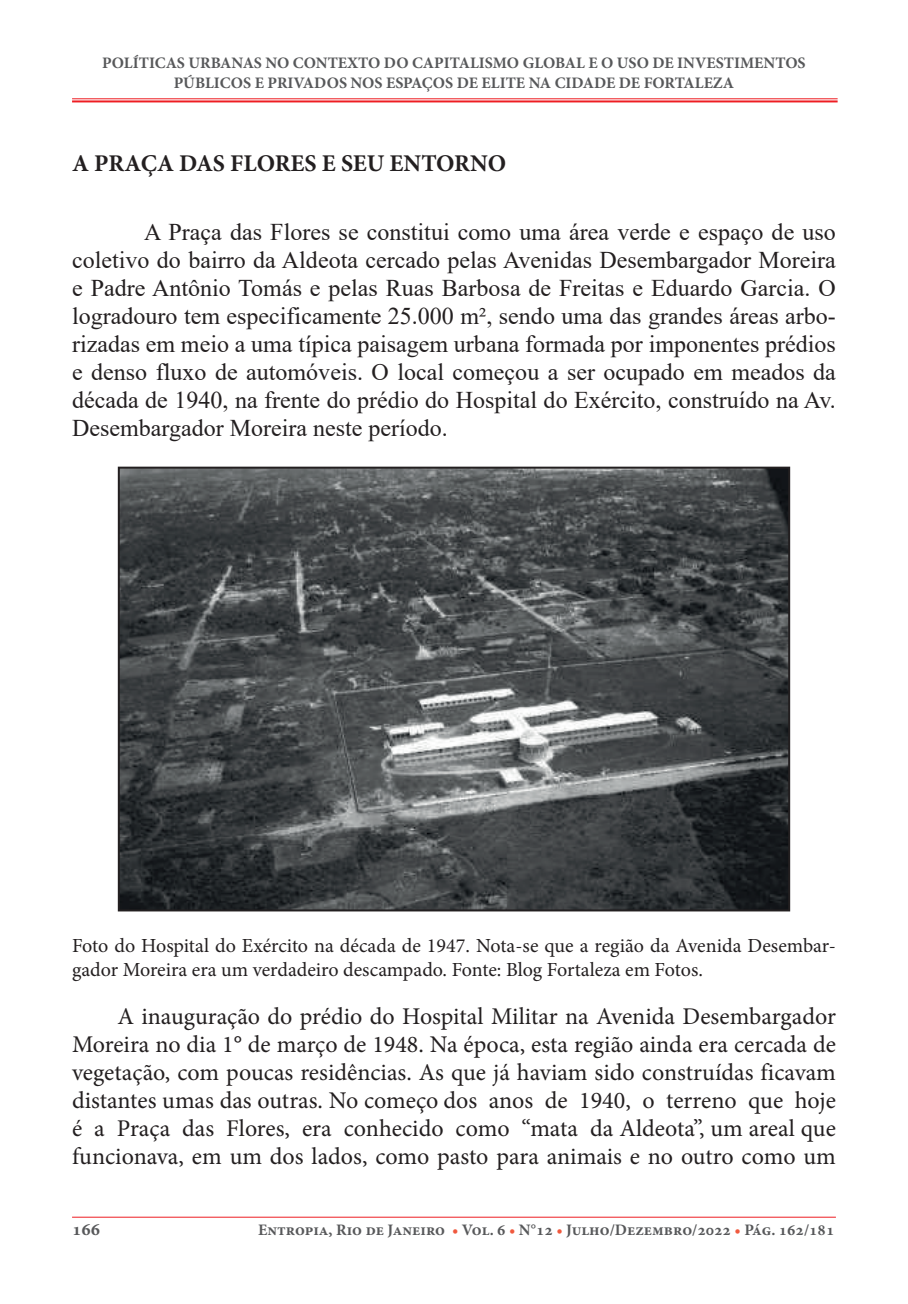
<style>
.page{position:relative;width:908px;height:1304px;background:#fff}
.page>*{position:absolute;margin:0;border:0;box-sizing:border-box;transform-origin:0 0}
.t1{font:24px/28px "Times New Roman";color:#231f20;text-align:justify}
.t2{font:24px/28px "Minion Pro";color:#231f20;text-align:justify}
.t3{font:700 24px "Minion Pro";color:#231f20}
.t4{font:20px/24px "Minion Pro";color:#231f20}
.t5{font:700 18px "Minion Pro";color:#57585a}
.t6{font:700 16px/19.2px "Minion Pro";color:#57585a;text-align:center}
.s1{color:#f0593e}
</style>
<div class="page">
<hr style="left:72px;top:1217px;width:763px;height:1px;background:#ee1d23">
<hr style="left:72px;top:98px;width:765px;height:1px;background:#ee1d23">
<hr style="left:72px;top:100px;width:765px;height:2px;background:#ee1d23">
<img style="left:121px;top:470px;width:665px;height:438px">
<div style="left:118px;top:467px;width:671px;height:444px;border:2px solid #231f20"></div>
<p class="t6" style="left:102px;top:54px;width:704px">POLÍTICAS URBANAS NO CONTEXTO DO CAPITALISMO GLOBAL E O USO DE INVESTIMENTOS<br>PÚBLICOS E PRIVADOS NOS ESPAÇOS DE ELITE NA CIDADE DE FORTALEZA</p>
<p class="t3" style="left:72px;top:149px;width:435px">A PRAÇA DAS FLORES E SEU ENTORNO</p>
<p class="t1" style="left:72px;top:217px;width:765px;text-indent:72px">A Praça das Flores se constitui como uma área verde e espaço de uso coletivo do bairro da Aldeota cercado pelas Avenidas Desembargador Moreira e Padre Antônio Tomás e pelas Ruas Barbosa de Freitas e Eduardo Garcia. O logradouro tem especificamente 25.000 m², sendo uma das grandes áreas arbo&shy;rizadas em meio a uma típica paisagem urbana formada por imponentes prédios e denso fluxo de automóveis. O local começou a ser ocupado em meados da década de 1940, na frente do prédio do Hospital do Exército, construído na Av.<br>Desembargador Moreira neste período.</p>
<p class="t4" style="left:72px;top:934px;width:765px">Foto do Hospital do Exército na década de 1947. Nota-se que a região da Avenida Desembar&shy;gador Moreira era um verdadeiro descampado. Fonte: Blog Fortaleza em Fotos.</p>
<p class="t2" style="left:72px;top:1002px;width:765px;text-indent:45px">A inauguração do prédio do Hospital Militar na Avenida Desembargador Moreira no dia 1° de março de 1948. Na época, esta região ainda era cercada de vegetação, com poucas residências. As que já haviam sido construídas ficavam distantes umas das outras. No começo dos anos de 1940, o terreno que hoje é a Praça das Flores, era conhecido como “mata da Aldeota”, um areal que funcionava, em um dos lados, como pasto para animais e no outro como um</p>
<p class="t5" style="left:72px;top:1219px;width:30px">166</p>
<p class="t6" style="left:258px;top:1221px;width:577px">Entropia, Rio de Janeiro <span class="s1">•</span> Vol. 6 <span class="s1">•</span> N°12 <span class="s1">•</span> Julho/Dezembro/2022 <span class="s1">•</span> Pág. 162/181</p>
</div>
